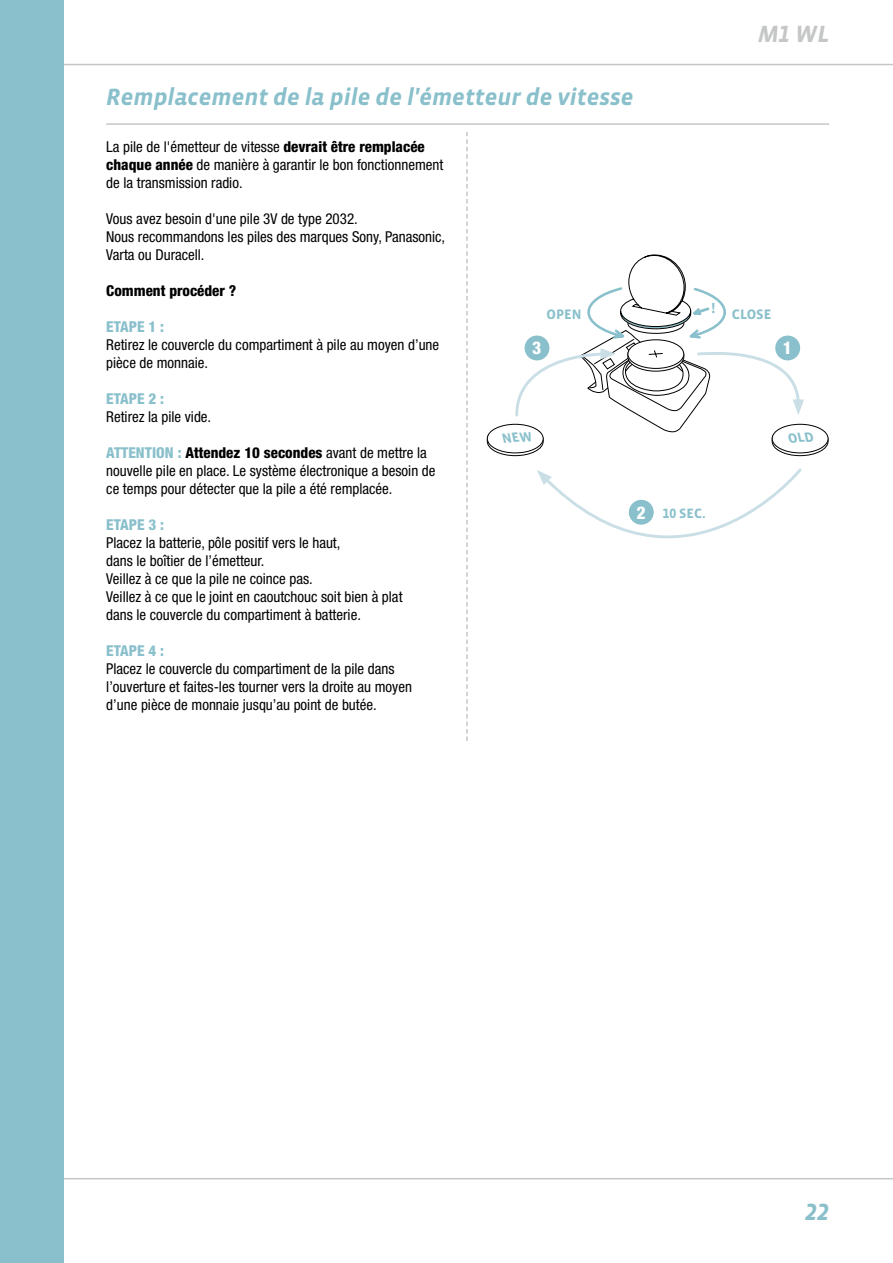
<style>
.page{position:relative;width:893px;height:1263px;background:#fff}
.page>*{position:absolute;margin:0;border:0;box-sizing:border-box;transform-origin:0 0}
.t1{font:italic 700 24px "Vista Sans OT";color:#89c0cb}
.t2{font:italic 700 24px "Vista Sans OT";color:#c5c6c6}
.t3{font:800 condensed 17.55px "Helvetica Neue";color:#fff}
.t4{font:condensed 15px/18px "Helvetica Neue";color:#000}
.t5{font:800 condensed 15px "Helvetica Neue";color:#89c0cb}
.t6{font:800 condensed 15px "Helvetica Neue";color:#000}
.t7{font:700 14.1px "Vista Sans OT";color:#89c0cb}
.t8{font:700 14.1px "Helvetica Neue";color:#89c0cb}
.t9{font:700 13.8px "Vista Sans OT";color:#89c0cb}
.s1{font-weight:800}
.s2{font-weight:800;color:#89c0cb}
</style>
<div class="page">
<div style="left:0;top:0;width:64px;height:1263px;background:#89c0cb"></div>
<hr style="left:64px;top:1178px;width:829px;height:1px;background:#c5c6c6">
<hr style="left:64px;top:64px;width:829px;height:1px;background:#c5c6c6">
<hr style="left:106px;top:123px;width:723px;height:2px;background:#c5c6c6">
<svg style="left:466px;top:132px;width:2px;height:609px"></svg>
<svg style="left:537px;top:468px;width:265px;height:71px"></svg>
<svg style="left:487px;top:254px;width:342px;height:202px"></svg>
<h1 class="t2" style="left:758px;top:21px;width:72px">M1 WL</h1>
<h1 class="t1" style="left:106px;top:85px;width:529px">Remplacement de la pile de l'émetteur de vitesse</h1>
<p class="t4" style="left:106px;top:137px;width:339px">La pile de l'émetteur de vitesse <span class="s1">devrait être remplacée chaque année</span> de manière à garantir le bon fonctionnement de la transmission radio.</p>
<p class="t4" style="left:106px;top:209px;width:340px">Vous avez besoin d'une pile 3V de type 2032.<br>Nous recommandons les piles des marques Sony, Panasonic,<br>Varta ou Duracell.</p>
<p class="t6" style="left:106px;top:281px;width:132px">Comment procéder ?</p>
<p class="t5" style="left:106px;top:317px;width:59px">ETAPE 1 :</p>
<p class="t4" style="left:106px;top:335px;width:334px">Retirez le couvercle du compartiment à pile au moyen d’une pièce de monnaie.</p>
<p class="t5" style="left:106px;top:389px;width:59px">ETAPE 2 :</p>
<p class="t4" style="left:106px;top:407px;width:106px">Retirez la pile vide.</p>
<p class="t4" style="left:106px;top:443px;width:331px"><span class="s2">ATTENTION :</span> <span class="s1">Attendez 10 secondes</span> avant de mettre la nouvelle pile en place. Le système électronique a besoin de ce temps pour détecter que la pile a été remplacée.</p>
<p class="t5" style="left:106px;top:515px;width:59px">ETAPE 3 :</p>
<p class="t4" style="left:106px;top:533px;width:298px">Placez la batterie, pôle positif vers le haut,<br>dans le boîtier de l’émetteur.<br>Veillez à ce que la pile ne coince pas.<br>Veillez à ce que le joint en caoutchouc soit bien à plat dans le couvercle du compartiment à batterie.</p>
<p class="t5" style="left:106px;top:641px;width:59px">ETAPE 4 :</p>
<p class="t4" style="left:106px;top:659px;width:307px">Placez le couvercle du compartiment de la pile dans l’ouverture et faites-les tourner vers la droite au moyen d’une pièce de monnaie jusqu’au point de butée.</p>
<p class="t8" style="left:711px;top:299px;width:5px">!</p>
<p class="t7" style="left:546px;top:307px;width:19px">OPEN</p>
<p class="t7" style="left:732px;top:307px;width:39px">CLOSE</p>
<p class="t3" style="left:532px;top:337px;width:11px">3</p>
<p class="t3" style="left:636px;top:501px;width:11px">2</p>
<p class="t9" style="left:662px;top:506px;width:45px">10 SEC.</p>
<p class="t3" style="left:783px;top:337px;width:11px">1</p>
<h1 class="t1" style="left:805px;top:1199px;width:25px">22</h1>
</div>
